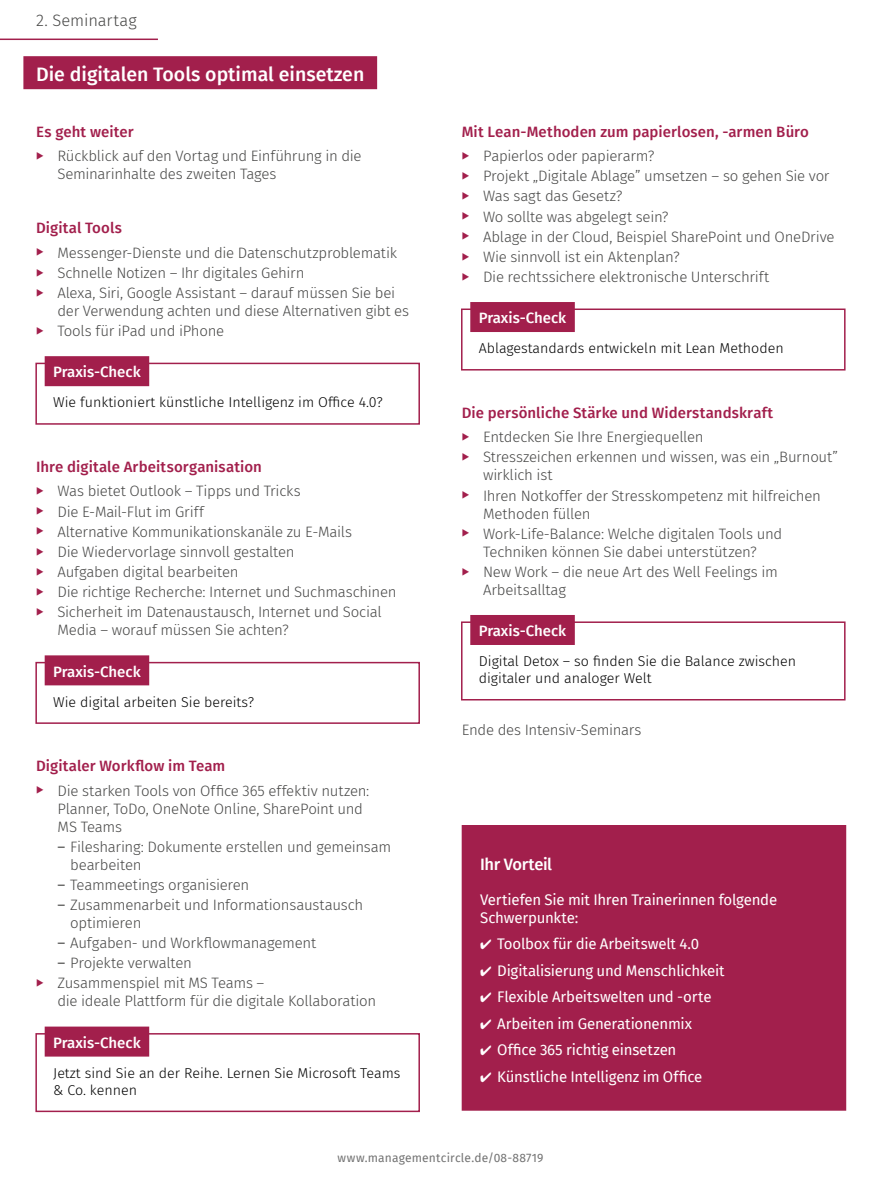
<style>
.page{position:relative;width:881px;height:1178px;background:#fff}
.page>*{position:absolute;margin:0;border:0;box-sizing:border-box;transform-origin:0 0}
.t1{font:500 19.5px "Fira Sans";color:#fff}
.t2{font:300 16.5px "Fira Sans";letter-spacing:-.005em;color:#484847}
.t3{font:500 16.5px "Fira Sans";letter-spacing:-.025em;color:#fff}
.t4{font:300 15px/20.1px "Fira Sans";letter-spacing:-.02em;color:#484847}
.t5{font:15px/18px "Fira Sans";letter-spacing:-.015em;color:#fff}
.t6{font:500 15px "Fira Sans";letter-spacing:.005em;color:#a21f4c}
.t7{font:500 15px "Fira Sans";color:#fff}
.t8{font:300 14.25px/17.1px "Fira Sans";color:#000}
.t9{font:12px "Fira Sans";letter-spacing:.015em;color:#737373}
.s1{font-weight:400}
</style>
<div class="page">
<div style="left:461px;top:308px;width:384px;height:62px;border:2px solid #a21f4c"></div>
<div style="left:470px;top:302px;width:104px;height:30px;background:#a21f4c"></div>
<div style="left:461px;top:621px;width:384px;height:79px;border:2px solid #a21f4c"></div>
<div style="left:470px;top:615px;width:104px;height:30px;background:#a21f4c"></div>
<div style="left:35px;top:363px;width:385px;height:62px;border:2px solid #a21f4c"></div>
<div style="left:45px;top:356px;width:104px;height:30px;background:#a21f4c"></div>
<div style="left:35px;top:662px;width:385px;height:62px;border:2px solid #a21f4c"></div>
<div style="left:45px;top:655px;width:104px;height:30px;background:#a21f4c"></div>
<div style="left:35px;top:1033px;width:385px;height:79px;border:2px solid #a21f4c"></div>
<div style="left:45px;top:1026px;width:104px;height:30px;background:#a21f4c"></div>
<div style="left:23px;top:56px;width:354px;height:33px;background:#a21f4c"></div>
<div style="left:462px;top:826px;width:383px;height:284px;background:#a21f4c"></div>
<div style="left:461px;top:825px;width:384px;height:286px;border:2px solid #a21f4c"></div>
<hr style="left:0;top:39px;width:158px;height:1px;background:#a21f4c">
<p class="t2" style="left:36px;top:8px;width:102px">2. Seminartag</p>
<h1 class="t1" style="left:36px;top:58px;width:329px">Die digitalen Tools optimal einsetzen</h1>
<p class="t6" style="left:36px;top:119px;width:99px">Es geht weiter</p>
<p class="t4" style="left:57px;top:147px;width:305px;line-height:18px">Rückblick auf den Vortag und Einführung in die<br>Seminarinhalte des zweiten Tages</p>
<p class="t6" style="left:36px;top:216px;width:87px">Digital Tools</p>
<p class="t4" style="left:57px;top:242px;width:341px">Messenger-Dienste und die Datenschutzproblematik<br>Schnelle Notizen – Ihr digitales Gehirn<br>Alexa, Siri, Google Assistant – darauf müssen Sie bei</p>
<p class="t4" style="left:57px;top:301px;width:353px">der Verwendung achten und diese Alternativen gibt es<br>Tools für iPad und iPhone</p>
<p class="t7" style="left:53px;top:360px;width:89px">Praxis-Check</p>
<p class="t8" style="left:53px;top:394px;width:331px">Wie funktioniert künstliche Intelligenz im Office 4.0?</p>
<p class="t6" style="left:36px;top:455px;width:227px">Ihre digitale Arbeitsorganisation</p>
<p class="t4" style="left:57px;top:481px;width:340px">Was bietet Outlook – Tipps und Tricks<br>Die E-Mail-Flut im Griff<br>Alternative Kommunikationskanäle zu E-Mails<br>Die Wiedervorlage sinnvoll gestalten<br>Aufgaben digital bearbeiten<br>Die richtige Recherche: Internet und Suchmaschinen Sicherheit im Datenaustausch, Internet und Social</p>
<p class="t4" style="left:57px;top:620px;width:233px">Media – worauf müssen Sie achten?</p>
<p class="t7" style="left:53px;top:659px;width:89px">Praxis-Check</p>
<p class="t8" style="left:53px;top:693px;width:202px">Wie digital arbeiten Sie bereits?</p>
<p class="t6" style="left:36px;top:754px;width:190px">Digitaler Workflow im Team</p>
<p class="t4" style="left:57px;top:781px;width:313px;line-height:18px">Die starken Tools von Office 365 effektiv nutzen:<br>Planner, ToDo, OneNote Online, SharePoint und<br>MS Teams</p>
<p class="t4" style="left:70px;top:837px;width:322px;line-height:18px;text-indent:-13px"><span class="s1">–</span> Filesharing: Dokumente erstellen und gemeinsam bearbeiten</p>
<p class="t4" style="left:57px;top:874px;width:193px"><span class="s1">–</span> Teammeetings organisieren</p>
<p class="t4" style="left:70px;top:896px;width:294px;line-height:18px;text-indent:-13px"><span class="s1">–</span> Zusammenarbeit und Informationsaustausch optimieren</p>
<p class="t4" style="left:57px;top:933px;width:260px"><span class="s1">–</span> Aufgaben- und Workflowmanagement</p>
<p class="t4" style="left:57px;top:953px;width:208px"><span class="s1">–</span> Projekte verwalten<br>Zusammenspiel mit MS Teams –</p>
<p class="t4" style="left:57px;top:991px;width:320px">die ideale Plattform für die digitale Kollaboration</p>
<p class="t7" style="left:53px;top:1030px;width:89px">Praxis-Check</p>
<p class="t8" style="left:53px;top:1064px;width:349px">Jetzt sind Sie an der Reihe. Lernen Sie Microsoft Teams &amp; Co. kennen</p>
<p class="t6" style="left:461px;top:119px;width:348px">Mit Lean-Methoden zum papierlosen, -armen Büro</p>
<p class="t4" style="left:483px;top:146px;width:353px">Papierlos oder papierarm?<br>Projekt „Digitale Ablage” umsetzen – so gehen Sie vor Was sagt das Gesetz?<br>Wo sollte was abgelegt sein?<br>Ablage in der Cloud, Beispiel SharePoint und OneDrive Wie sinnvoll ist ein Aktenplan?<br>Die rechtssichere elektronische Unterschrift</p>
<p class="t7" style="left:478px;top:306px;width:89px">Praxis-Check</p>
<p class="t8" style="left:478px;top:340px;width:306px">Ablagestandards entwickeln mit Lean Methoden</p>
<p class="t6" style="left:461px;top:401px;width:313px">Die persönliche Stärke und Widerstandskraft</p>
<p class="t4" style="left:483px;top:427px;width:356px">Entdecken Sie Ihre Energiequellen<br>Stresszeichen erkennen und wissen, was ein „Burnout”</p>
<p class="t4" style="left:483px;top:465px;width:339px">wirklich ist<br>Ihren Notkoffer der Stresskompetenz mit hilfreichen</p>
<p class="t4" style="left:483px;top:503px;width:300px">Methoden füllen<br>Work-Life-Balance: Welche digitalen Tools und</p>
<p class="t4" style="left:483px;top:541px;width:296px">Techniken können Sie dabei unterstützen?<br>New Work – die neue Art des Well Feelings im</p>
<p class="t4" style="left:483px;top:579px;width:84px">Arbeitsalltag</p>
<p class="t7" style="left:478px;top:619px;width:89px">Praxis-Check</p>
<p class="t8" style="left:478px;top:652px;width:319px">Digital Detox – so finden Sie die Balance zwischen digitaler und analoger Welt</p>
<p class="t4" style="left:461px;top:720px;width:181px">Ende des Intensiv-Seminars</p>
<p class="t3" style="left:480px;top:850px;width:73px">Ihr Vorteil</p>
<p class="t5" style="left:480px;top:890px;width:298px">Vertiefen Sie mit Ihren Trainerinnen folgende<br>Schwerpunkte:</p>
<p class="t5" style="left:480px;top:934px;width:220px">✔ Toolbox für die Arbeitswelt 4.0</p>
<p class="t5" style="left:480px;top:961px;width:246px">✔ Digitalisierung und Menschlichkeit</p>
<p class="t5" style="left:480px;top:987px;width:233px">✔ Flexible Arbeitswelten und -orte</p>
<p class="t5" style="left:480px;top:1014px;width:213px">✔ Arbeiten im Generationenmix</p>
<p class="t5" style="left:480px;top:1040px;width:198px">✔ Office 365 richtig einsetzen</p>
<p class="t5" style="left:480px;top:1067px;width:223px">✔ Künstliche Intelligenz im Office</p>
<p class="t9" style="left:337px;top:1149px;width:207px">www.managementcircle.de/08-88719</p>
</div>
